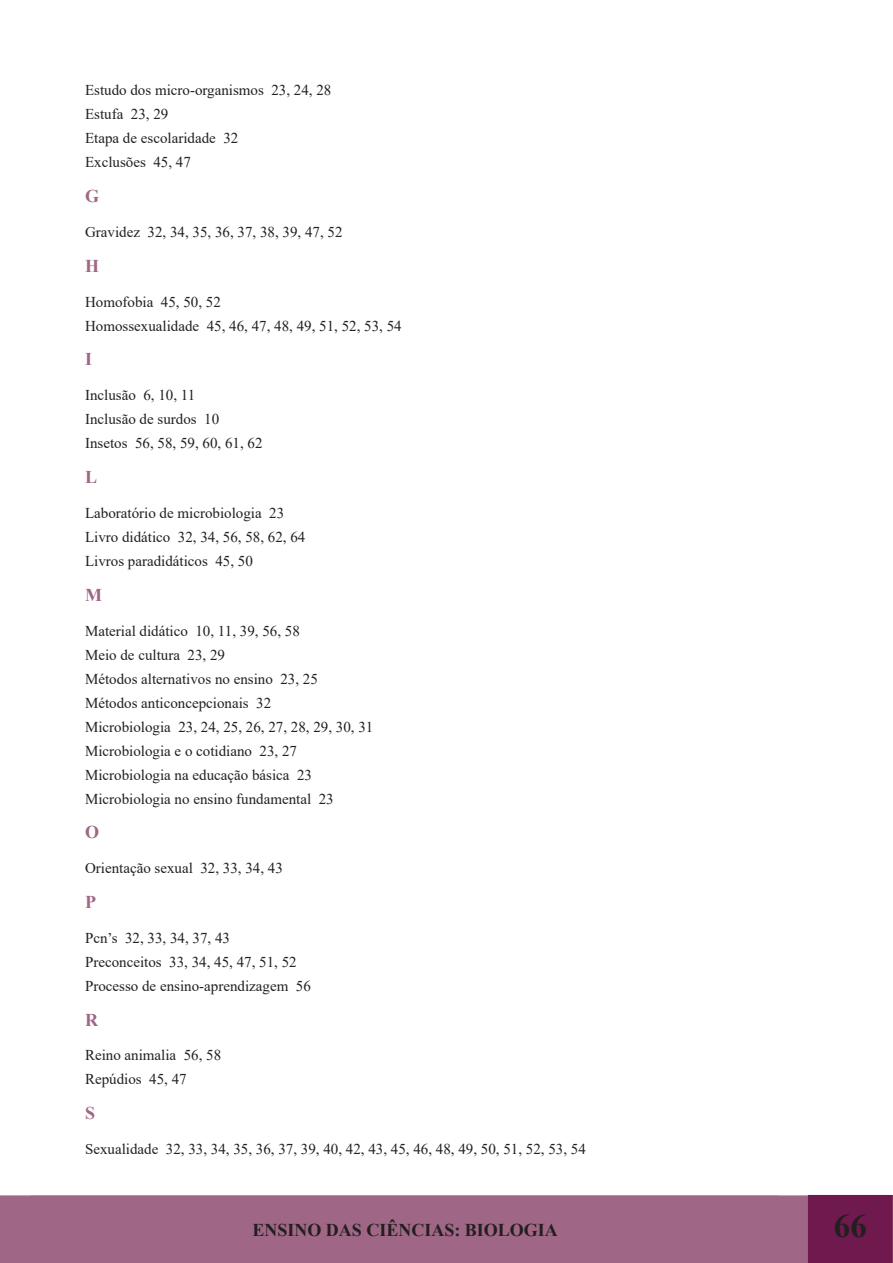
<style>
.page{position:relative;width:893px;height:1263px;background:#fff}
.page>*{position:absolute;margin:0;border:0;box-sizing:border-box;transform-origin:0 0}
.t1{font:700 33px "Times New Roman";color:#231f20}
.t2{font:700 18px "Times New Roman";color:#231f20}
.t3{font:700 18px "Times New Roman";color:#a06685}
.t4{font:15px "Times New Roman";color:#231f20}
</style>
<div class="page">
<div style="left:0;top:1195px;width:810px;height:68px;background:#a06685;border:2px solid #a06685"></div>
<div style="left:809px;top:1196px;width:83px;height:66px;background:#70194e"></div>
<div style="left:808px;top:1195px;width:85px;height:68px;border:2px solid #70194e"></div>
<svg style="left:892px;top:1195px;width:1px;height:68px"></svg>
<p class="t4" style="left:85px;top:80px;width:248px">Estudo dos micro-organismos 23, 24, 28</p>
<p class="t4" style="left:85px;top:104px;width:85px">Estufa 23, 29</p>
<p class="t4" style="left:85px;top:128px;width:155px">Etapa de escolaridade 32</p>
<p class="t4" style="left:85px;top:152px;width:107px">Exclusões 45, 47</p>
<p class="t3" style="left:85px;top:183px;width:16px">G</p>
<p class="t4" style="left:85px;top:221px;width:259px">Gravidez 32, 34, 35, 36, 37, 38, 39, 47, 52</p>
<p class="t3" style="left:85px;top:253px;width:16px">H</p>
<p class="t4" style="left:85px;top:291px;width:137px">Homofobia 45, 50, 52</p>
<p class="t4" style="left:85px;top:315px;width:318px">Homossexualidade 45, 46, 47, 48, 49, 51, 52, 53, 54</p>
<p class="t3" style="left:85px;top:346px;width:9px">I</p>
<p class="t4" style="left:85px;top:385px;width:112px">Inclusão 6, 10, 11</p>
<p class="t4" style="left:85px;top:409px;width:136px">Inclusão de surdos 10</p>
<p class="t4" style="left:85px;top:433px;width:179px">Insetos 56, 58, 59, 60, 61, 62</p>
<p class="t3" style="left:85px;top:464px;width:14px">L</p>
<p class="t4" style="left:85px;top:502px;width:201px">Laboratório de microbiologia 23</p>
<p class="t4" style="left:85px;top:526px;width:222px">Livro didático 32, 34, 56, 58, 62, 64</p>
<p class="t4" style="left:85px;top:550px;width:169px">Livros paradidáticos 45, 50</p>
<p class="t3" style="left:85px;top:582px;width:18px">M</p>
<p class="t4" style="left:85px;top:620px;width:216px">Material didático 10, 11, 39, 56, 58</p>
<p class="t4" style="left:85px;top:644px;width:141px">Meio de cultura 23, 29</p>
<p class="t4" style="left:85px;top:668px;width:234px">Métodos alternativos no ensino 23, 25</p>
<p class="t4" style="left:85px;top:692px;width:188px">Métodos anticoncepcionais 32</p>
<p class="t4" style="left:85px;top:716px;width:290px">Microbiologia 23, 24, 25, 26, 27, 28, 29, 30, 31</p>
<p class="t4" style="left:85px;top:740px;width:214px">Microbiologia e o cotidiano 23, 27</p>
<p class="t4" style="left:85px;top:764px;width:229px">Microbiologia na educação básica 23</p>
<p class="t4" style="left:85px;top:788px;width:250px">Microbiologia no ensino fundamental 23</p>
<p class="t3" style="left:85px;top:819px;width:16px">O</p>
<p class="t4" style="left:85px;top:857px;width:199px">Orientação sexual 32, 33, 34, 43</p>
<p class="t3" style="left:85px;top:889px;width:12px">P</p>
<p class="t4" style="left:85px;top:927px;width:147px">Pcn’s 32, 33, 34, 37, 43</p>
<p class="t4" style="left:85px;top:951px;width:213px">Preconceitos 33, 34, 45, 47, 51, 52</p>
<p class="t4" style="left:85px;top:975px;width:227px">Processo de ensino-aprendizagem 56</p>
<p class="t3" style="left:85px;top:1006px;width:14px">R</p>
<p class="t4" style="left:85px;top:1045px;width:138px">Reino animalia 56, 58</p>
<p class="t4" style="left:85px;top:1069px;width:103px">Repúdios 45, 47</p>
<p class="t3" style="left:85px;top:1100px;width:12px">S</p>
<p class="t4" style="left:85px;top:1138px;width:502px">Sexualidade 32, 33, 34, 35, 36, 37, 39, 40, 42, 43, 45, 46, 48, 49, 50, 51, 52, 53, 54</p>
<p class="t2" style="left:252px;top:1217px;width:307px">ENSINO DAS CIÊNCIAS: BIOLOGIA</p>
<h1 class="t1" style="left:834px;top:1202px;width:34px">66</h1>
</div>
